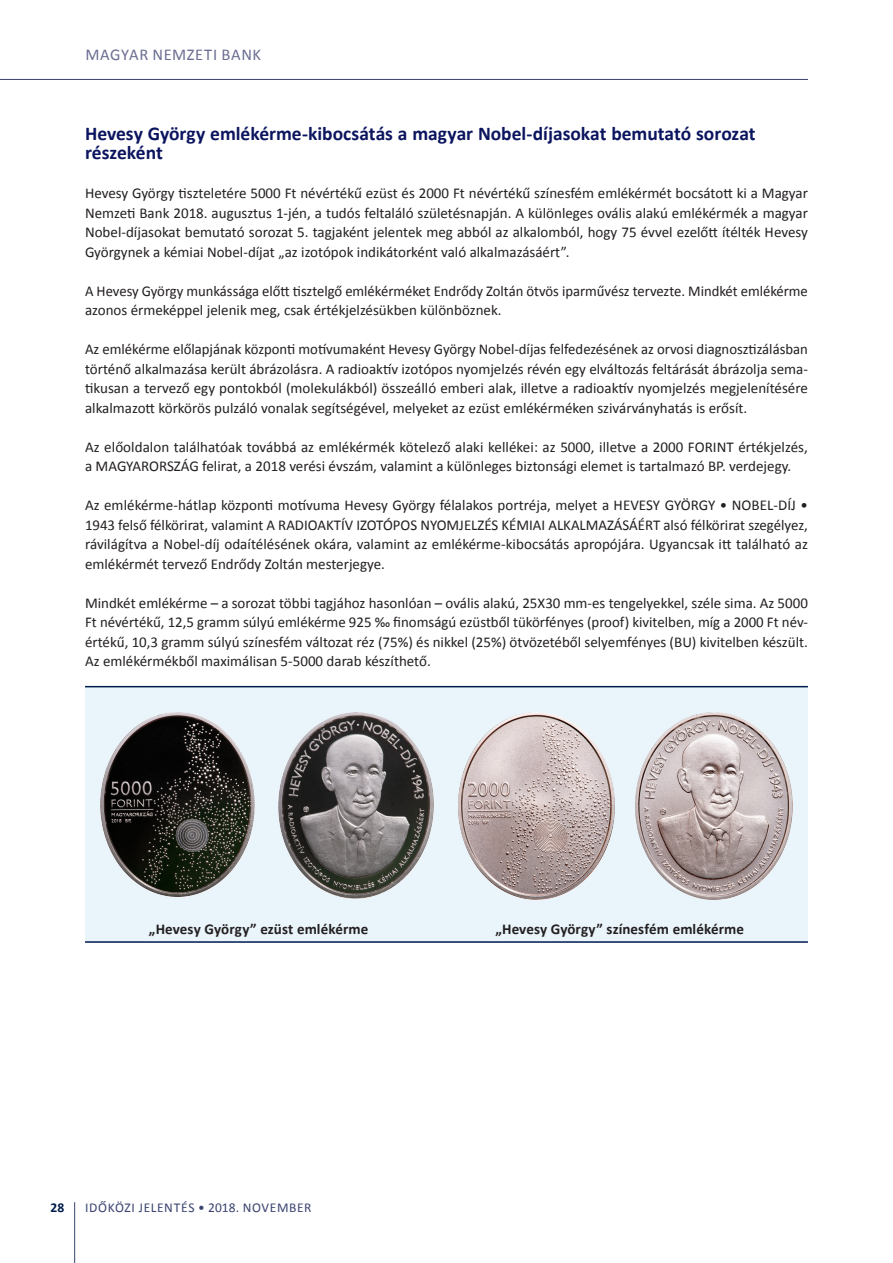
<style>
.page{position:relative;width:893px;height:1263px;background:#fff}
.page>*{position:absolute;margin:0;border:0;box-sizing:border-box;transform-origin:0 0}
.t1{font:700 19.5px/19.5px "Calibri";color:#0b145e}
.t2{font:16.5px "Calibri";letter-spacing:.04em;color:#6b6e91}
.t3{font:15px/19.5px "Calibri";color:#231f20;text-align:justify}
.t4{font:700 15px "Calibri";letter-spacing:.005em;color:#231f20}
.t5{font:13.5px "Calibri";letter-spacing:.045em;color:#3a436f}
.t6{font:700 13.5px "Calibri";color:#001c4e}
</style>
<div class="page">
<hr style="left:74px;top:1202px;width:1px;height:61px;background:#3a436f">
<hr style="left:0;top:79px;width:808px;height:1px;background:#3a436f">
<div style="left:85px;top:687px;width:723px;height:254px;background:#e9f4fb"></div>
<hr style="left:85px;top:686px;width:723px;height:1px;background:#001c4e">
<hr style="left:85px;top:941px;width:723px;height:2px;background:#001c4e">
<img style="left:459px;top:712px;width:155px;height:187px">
<img style="left:100px;top:712px;width:155px;height:184px">
<img style="left:636px;top:712px;width:156px;height:187px">
<img style="left:278px;top:712px;width:156px;height:186px">
<p class="t2" style="left:85px;top:44px;width:177px">MAGYAR NEMZETI BANK</p>
<h1 class="t1" style="left:85px;top:124px;width:672px">Hevesy György emlékérme-kibocsátás a magyar Nobel-díjasokat bemutató sorozat részeként</h1>
<p class="t3" style="left:85px;top:184px;width:724px">Hevesy György tiszteletére 5000 Ft névértékű ezüst és 2000 Ft névértékű színesfém emlékérmét bocsátott ki a Magyar Nemzeti Bank 2018. augusztus 1-jén, a tudós feltaláló születésnapján. A különleges ovális alakú emlékérmék a magyar Nobel-díjasokat bemutató sorozat 5. tagjaként jelentek meg abból az alkalomból, hogy 75 évvel ezelőtt ítélték Hevesy Györgynek a kémiai Nobel-díjat „az izotópok indikátorként való alkalmazásáért”.</p>
<p class="t3" style="left:85px;top:281px;width:724px">A Hevesy György munkássága előtt tisztelgő emlékérméket Endrődy Zoltán ötvös iparművész tervezte. Mindkét emlékérme azonos érmeképpel jelenik meg, csak értékjelzésükben különböznek.</p>
<p class="t3" style="left:85px;top:340px;width:724px">Az emlékérme előlapjának központi motívumaként Hevesy György Nobel-díjas felfedezésének az orvosi diagnosztizálásban történő alkalmazása került ábrázolásra. A radioaktív izotópos nyomjelzés révén egy elváltozás feltárását ábrázolja sema&shy;tikusan a tervező egy pontokból (molekulákból) összeálló emberi alak, illetve a radioaktív nyomjelzés megjelenítésére alkalmazott körkörös pulzáló vonalak segítségével, melyeket az ezüst emlékérméken szivárványhatás is erősít.</p>
<p class="t3" style="left:85px;top:437px;width:724px">Az előoldalon találhatóak továbbá az emlékérmék kötelező alaki kellékei: az 5000, illetve a 2000 FORINT értékjelzés, a MAGYARORSZÁG felirat, a 2018 verési évszám, valamint a különleges biztonsági elemet is tartalmazó BP. verdejegy.</p>
<p class="t3" style="left:85px;top:496px;width:724px">Az emlékérme-hátlap központi motívuma Hevesy György félalakos portréja, melyet a HEVESY GYÖRGY • NOBEL-DÍJ • 1943 felső félkörirat, valamint A RADIOAKTÍV IZOTÓPOS NYOMJELZÉS KÉMIAI ALKALMAZÁSÁÉRT alsó félkörirat szegélyez, rávilágítva a Nobel-díj odaítélésének okára, valamint az emlékérme-kibocsátás apropójára. Ugyancsak itt található az emlékérmét tervező Endrődy Zoltán mesterjegye.</p>
<p class="t3" style="left:85px;top:593px;width:724px">Mindkét emlékérme – a sorozat többi tagjához hasonlóan – ovális alakú, 25X30 mm-es tengelyekkel, széle sima. Az 5000<br>Ft névértékű, 12,5 gramm súlyú emlékérme 925 ‰ finomságú ezüstből tükörfényes (proof) kivitelben, míg a 2000 Ft név&shy;értékű, 10,3 gramm súlyú színesfém változat réz (75%) és nikkel (25%) ötvözetéből selyemfényes (BU) kivitelben készült.<br>Az emlékérmékből maximálisan 5-5000 darab készíthető.</p>
<p class="t4" style="left:149px;top:919px;width:221px">„Hevesy György” ezüst emlékérme</p>
<p class="t4" style="left:495px;top:919px;width:250px">„Hevesy György” színesfém emlékérme</p>
<p class="t6" style="left:51px;top:1199px;width:15px">28</p>
<p class="t5" style="left:85px;top:1199px;width:228px">IDŐKÖZI JELENTÉS • 2018. NOVEMBER</p>
</div>
